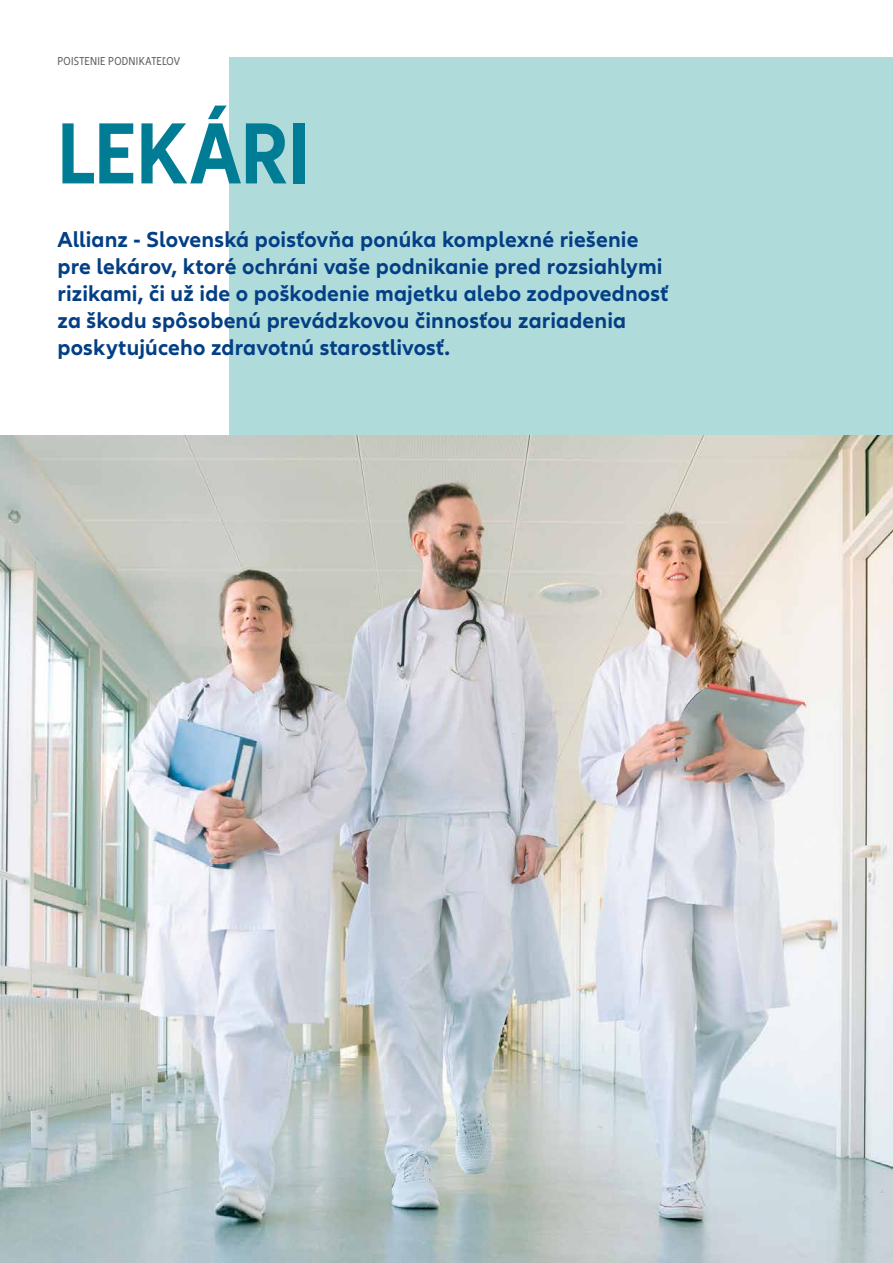
<style>
.page{position:relative;width:893px;height:1263px;background:#fff}
.page>*{position:absolute;margin:0;border:0;box-sizing:border-box;transform-origin:0 0}
.t1{font:700 condensed 90px "Allianz Neo";color:#007d95}
.t2{font:700 22.5px/27px "Allianz Neo";letter-spacing:.005em;color:#033f85}
.t3{font:condensed 12px "Allianz Neo";letter-spacing:.025em;color:#646363}
</style>
<div class="page">
<div style="left:230px;top:57px;width:663px;height:653px;background:#afdbda"></div>
<img style="left:0;top:435px;width:893px;height:828px">
<p class="t3" style="left:57px;top:55px;width:124px">POISTENIE PODNIKATEĽOV</p>
<h1 class="t1" style="left:57px;top:101px;width:253px">LEKÁRI</h1>
<p class="t2" style="left:57px;top:227px;width:612px">Allianz - Slovenská poisťovňa ponúka komplexné riešenie pre lekárov, ktoré ochráni vaše podnikanie pred rozsiahlymi rizikami, či už ide o poškodenie majetku alebo zodpovednosť za škodu spôsobenú prevádzkovou činnosťou zariadenia poskytujúceho zdravotnú starostlivosť.</p>
</div>
